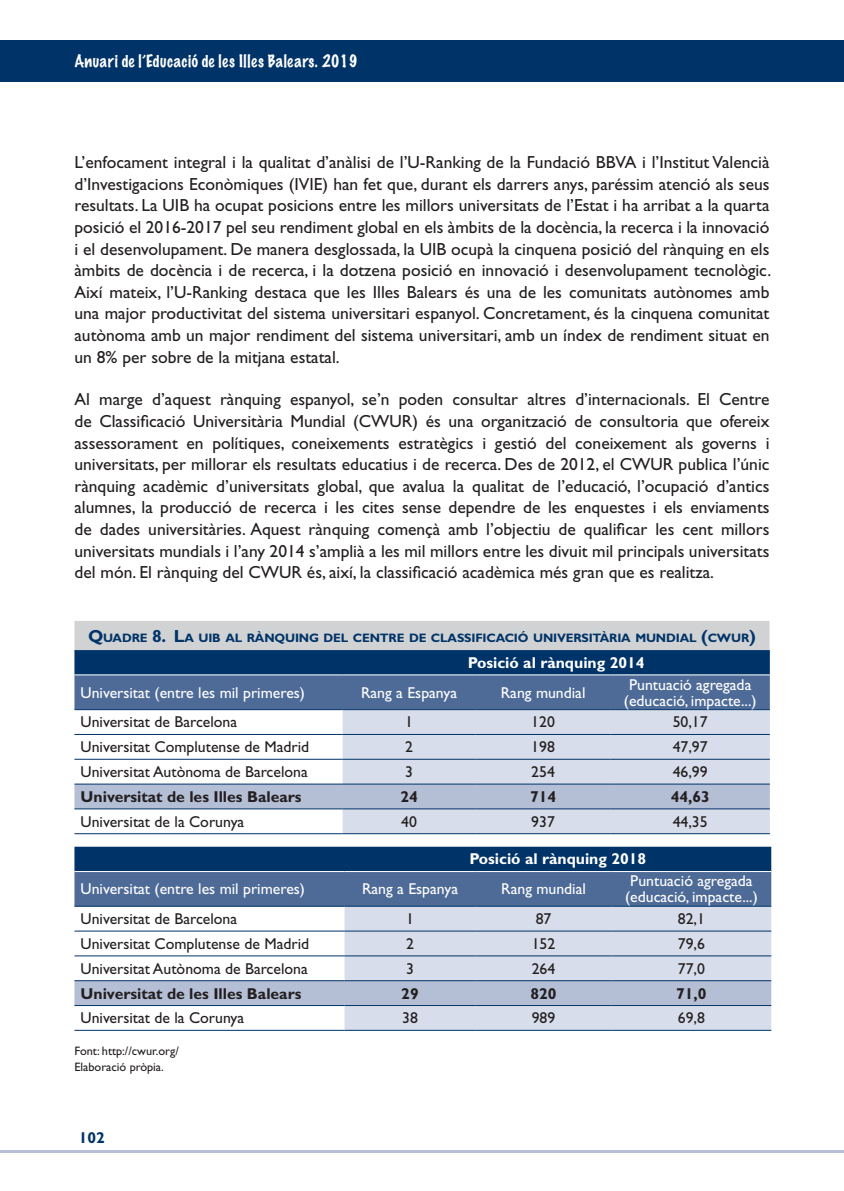
<style>
.page{position:relative;width:844px;height:1191px;background:#fff}
.page>*{position:absolute;margin:0;border:0;box-sizing:border-box;transform-origin:0 0}
.t1{font:17.5px/21.5px "Gill Sans Std";color:#231f20;text-align:justify}
.t2{font:15.75px "Gill Sans Std";color:#231f20}
.t3{font:15.75px/15.8px "Gill Sans Std";color:#fff;text-align:center}
.t4{font:700 15.75px "Gill Sans Std";color:#231f20}
.t5{font:700 15.75px "Gill Sans Std";color:#fff}
.t6{font:100 15.75px "Marker Felt";letter-spacing:.025em;color:#fff}
.t7{font:700 15.75px "Gill Sans Std";color:#003367}
.t8{font:700 12.25px "Gill Sans Std";letter-spacing:-.015em;color:#003367}
.t9{font:12.25px/16.4px "Gill Sans Std";color:#231f20}
.s1{font-size:17.5px}
</style>
<div class="page">
<div style="left:0;top:40px;width:843px;height:42px;background:#003367"></div>
<hr style="left:0;top:1150px;width:843px;height:2px;background:#b4bed5">
<div style="left:74px;top:621px;width:695px;height:31px;background:#d1d2d4"></div>
<svg style="left:74px;top:650px;width:695px;height:59px;background:#305585"></svg>
<div style="left:342px;top:710px;width:427px;height:123px;background:#d7ddea"></div>
<div style="left:74px;top:784px;width:695px;height:24px;background:#b4bed5"></div>
<hr style="left:74px;top:709px;width:268px;height:1px;background:#003367">
<hr style="left:342px;top:709px;width:133px;height:1px;background:#003367">
<hr style="left:475px;top:709px;width:135px;height:1px;background:#003367">
<hr style="left:610px;top:709px;width:159px;height:1px;background:#003367">
<hr style="left:74px;top:734px;width:268px;height:1px;background:#003367">
<hr style="left:342px;top:734px;width:133px;height:1px;background:#003367">
<hr style="left:475px;top:734px;width:135px;height:1px;background:#003367">
<hr style="left:610px;top:734px;width:159px;height:1px;background:#003367">
<hr style="left:74px;top:759px;width:268px;height:1px;background:#003367">
<hr style="left:342px;top:759px;width:133px;height:1px;background:#003367">
<hr style="left:475px;top:759px;width:135px;height:1px;background:#003367">
<hr style="left:610px;top:759px;width:159px;height:1px;background:#003367">
<hr style="left:74px;top:783px;width:268px;height:1px;background:#003367">
<hr style="left:342px;top:783px;width:133px;height:1px;background:#003367">
<hr style="left:475px;top:783px;width:135px;height:1px;background:#003367">
<hr style="left:610px;top:783px;width:159px;height:1px;background:#003367">
<hr style="left:74px;top:808px;width:268px;height:1px;background:#003367">
<hr style="left:342px;top:808px;width:133px;height:1px;background:#003367">
<hr style="left:475px;top:808px;width:135px;height:1px;background:#003367">
<hr style="left:610px;top:808px;width:159px;height:1px;background:#003367">
<hr style="left:74px;top:833px;width:268px;height:1px;background:#003367">
<hr style="left:342px;top:833px;width:133px;height:1px;background:#003367">
<hr style="left:475px;top:833px;width:135px;height:1px;background:#003367">
<hr style="left:610px;top:833px;width:159px;height:1px;background:#003367">
<hr style="left:74px;top:674px;width:268px;height:1px;background:#fff">
<hr style="left:342px;top:674px;width:133px;height:1px;background:#fff">
<hr style="left:475px;top:674px;width:135px;height:1px;background:#fff">
<hr style="left:610px;top:674px;width:159px;height:1px;background:#fff">
<svg style="left:74px;top:846px;width:697px;height:60px;background:#305585"></svg>
<div style="left:344px;top:907px;width:427px;height:123px;background:#d7ddea"></div>
<div style="left:74px;top:981px;width:697px;height:24px;background:#b4bed5"></div>
<hr style="left:74px;top:906px;width:270px;height:1px;background:#003367">
<hr style="left:344px;top:906px;width:131px;height:1px;background:#003367">
<hr style="left:475px;top:906px;width:136px;height:1px;background:#003367">
<hr style="left:611px;top:906px;width:160px;height:1px;background:#003367">
<hr style="left:74px;top:930px;width:270px;height:1px;background:#003367">
<hr style="left:344px;top:930px;width:131px;height:1px;background:#003367">
<hr style="left:475px;top:930px;width:136px;height:1px;background:#003367">
<hr style="left:611px;top:930px;width:160px;height:1px;background:#003367">
<hr style="left:74px;top:955px;width:270px;height:1px;background:#003367">
<hr style="left:344px;top:955px;width:131px;height:1px;background:#003367">
<hr style="left:475px;top:955px;width:136px;height:1px;background:#003367">
<hr style="left:611px;top:955px;width:160px;height:1px;background:#003367">
<hr style="left:74px;top:980px;width:270px;height:1px;background:#003367">
<hr style="left:344px;top:980px;width:131px;height:1px;background:#003367">
<hr style="left:475px;top:980px;width:136px;height:1px;background:#003367">
<hr style="left:611px;top:980px;width:160px;height:1px;background:#003367">
<hr style="left:74px;top:1005px;width:270px;height:1px;background:#003367">
<hr style="left:344px;top:1005px;width:131px;height:1px;background:#003367">
<hr style="left:475px;top:1005px;width:136px;height:1px;background:#003367">
<hr style="left:611px;top:1005px;width:160px;height:1px;background:#003367">
<hr style="left:74px;top:1030px;width:270px;height:1px;background:#003367">
<hr style="left:344px;top:1030px;width:131px;height:1px;background:#003367">
<hr style="left:475px;top:1030px;width:136px;height:1px;background:#003367">
<hr style="left:611px;top:1030px;width:160px;height:1px;background:#003367">
<hr style="left:74px;top:871px;width:270px;height:1px;background:#fff">
<hr style="left:344px;top:871px;width:131px;height:1px;background:#fff">
<hr style="left:475px;top:871px;width:136px;height:1px;background:#fff">
<hr style="left:611px;top:871px;width:160px;height:1px;background:#fff">
<p class="t6" style="left:74px;top:49px;width:285px">Anuari de l’Educació de les Illes Balears. 2019</p>
<p class="t1" style="left:74px;top:151px;width:698px">L’enfocament integral i la qualitat d’anàlisi de l’U-Ranking de la Fundació BBVA i l’Institut Valencià d’Investigacions Econòmiques (IVIE) han fet que, durant els darrers anys, paréssim atenció als seus resultats. La UIB ha ocupat posicions entre les millors universitats de l’Estat i ha arribat a la quarta posició el 2016-2017 pel seu rendiment global en els àmbits de la docència, la recerca i la innovació i el desenvolupament. De manera desglossada, la UIB ocupà la cinquena posició del rànquing en els àmbits de docència i de recerca, i la dotzena posició en innovació i desenvolupament tecnològic.<br>Així mateix, l’U-Ranking destaca que les Illes Balears és una de les comunitats autònomes amb una major productivitat del sistema universitari espanyol. Concretament, és la cinquena comunitat autònoma amb un major rendiment del sistema universitari, amb un índex de rendiment situat en un 8% per sobre de la mitjana estatal.</p>
<p class="t1" style="left:74px;top:388px;width:696px">Al marge d’aquest rànquing espanyol, se’n poden consultar altres d’internacionals. El Centre de Classificació Universitària Mundial (CWUR) és una organització de consultoria que ofereix assessorament en polítiques, coneixements estratègics i gestió del coneixement als governs i universitats, per millorar els resultats educatius i de recerca. Des de 2012, el CWUR publica l’únic rànquing acadèmic d’universitats global, que avalua la qualitat de l’educació, l’ocupació d’antics alumnes, la producció de recerca i les cites sense dependre de les enquestes i els enviaments de dades universitàries. Aquest rànquing començà amb l’objectiu de qualificar les cent millors universitats mundials i l’any 2014 s’amplià a les mil millors entre les divuit mil principals universitats del món. El rànquing del CWUR és, així, la classificació acadèmica més gran que es realitza.</p>
<p class="t8" style="left:88px;top:631px;width:669px"><span class="s1">Q</span>UADRE <span class="s1">8. L</span>A UIB AL RÀNQUING DEL CENTRE DE CLASSIFICACIÓ UNIVERSITÀRIA MUNDIAL <span class="s1">(</span>CWUR<span class="s1">)</span></p>
<p class="t5" style="left:468px;top:653px;width:178px">Posició al rànquing 2014</p>
<p class="t3" style="left:81px;top:684px;width:226px">Universitat (entre les mil primeres)</p>
<p class="t3" style="left:361px;top:684px;width:98px">Rang a Espanya</p>
<p class="t3" style="left:500px;top:684px;width:86px">Rang mundial</p>
<p class="t3" style="left:623px;top:676px;width:134px">Puntuació agregada (educació, impacte...)</p>
<p class="t2" style="left:81px;top:713px;width:158px">Universitat de Barcelona</p>
<p class="t2" style="left:405px;top:713px;width:9px">1</p>
<p class="t2" style="left:531px;top:713px;width:25px">120</p>
<p class="t2" style="left:672px;top:713px;width:36px">50,17</p>
<p class="t2" style="left:81px;top:738px;width:230px">Universitat Complutense de Madrid</p>
<p class="t2" style="left:405px;top:738px;width:9px">2</p>
<p class="t2" style="left:531px;top:738px;width:25px">198</p>
<p class="t2" style="left:672px;top:738px;width:36px">47,97</p>
<p class="t2" style="left:81px;top:762px;width:229px">Universitat Autònoma de Barcelona</p>
<p class="t2" style="left:405px;top:762px;width:9px">3</p>
<p class="t2" style="left:531px;top:762px;width:25px">254</p>
<p class="t2" style="left:672px;top:762px;width:36px">46,99</p>
<p class="t4" style="left:81px;top:787px;width:222px">Universitat de les Illes Balears</p>
<p class="t4" style="left:400px;top:787px;width:19px">24</p>
<p class="t4" style="left:530px;top:787px;width:28px">714</p>
<p class="t4" style="left:670px;top:787px;width:41px">44,63</p>
<p class="t2" style="left:81px;top:812px;width:165px">Universitat de la Corunya</p>
<p class="t2" style="left:401px;top:812px;width:17px">40</p>
<p class="t2" style="left:531px;top:812px;width:25px">937</p>
<p class="t2" style="left:672px;top:812px;width:36px">44,35</p>
<p class="t5" style="left:469px;top:849px;width:178px">Posició al rànquing 2018</p>
<p class="t3" style="left:81px;top:881px;width:226px">Universitat (entre les mil primeres)</p>
<p class="t3" style="left:362px;top:881px;width:98px">Rang a Espanya</p>
<p class="t3" style="left:501px;top:881px;width:86px">Rang mundial</p>
<p class="t3" style="left:625px;top:873px;width:134px">Puntuació agregada (educació, impacte...)</p>
<p class="t2" style="left:81px;top:909px;width:158px">Universitat de Barcelona</p>
<p class="t2" style="left:406px;top:909px;width:9px">1</p>
<p class="t2" style="left:535px;top:909px;width:17px">87</p>
<p class="t2" style="left:677px;top:909px;width:29px">82,1</p>
<p class="t2" style="left:81px;top:934px;width:230px">Universitat Complutense de Madrid</p>
<p class="t2" style="left:406px;top:934px;width:9px">2</p>
<p class="t2" style="left:531px;top:934px;width:25px">152</p>
<p class="t2" style="left:677px;top:934px;width:29px">79,6</p>
<p class="t2" style="left:80px;top:959px;width:229px">Universitat Autònoma de Barcelona</p>
<p class="t2" style="left:406px;top:959px;width:9px">3</p>
<p class="t2" style="left:531px;top:959px;width:25px">264</p>
<p class="t2" style="left:677px;top:959px;width:29px">77,0</p>
<p class="t4" style="left:80px;top:984px;width:222px">Universitat de les Illes Balears</p>
<p class="t4" style="left:401px;top:984px;width:19px">29</p>
<p class="t4" style="left:530px;top:984px;width:28px">820</p>
<p class="t4" style="left:676px;top:984px;width:32px">71,0</p>
<p class="t2" style="left:80px;top:1009px;width:165px">Universitat de la Corunya</p>
<p class="t2" style="left:402px;top:1009px;width:17px">38</p>
<p class="t2" style="left:531px;top:1009px;width:25px">989</p>
<p class="t2" style="left:677px;top:1009px;width:29px">69,8</p>
<p class="t9" style="left:74px;top:1042px;width:106px">Font: http://cwur.org/<br>Elaboració pròpia.</p>
<p class="t7" style="left:79px;top:1128px;width:28px">102</p>
</div>
